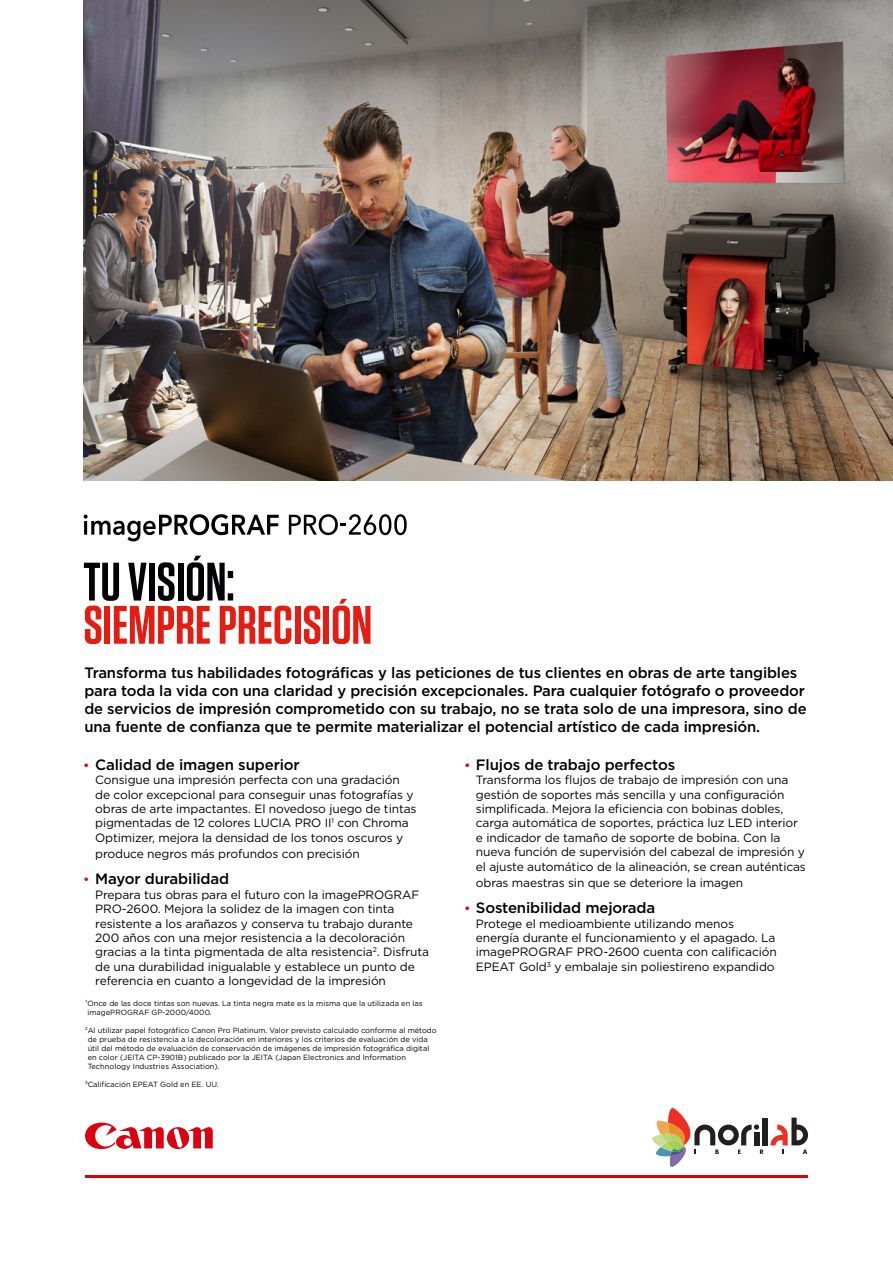
<style>
.page{position:relative;width:893px;height:1263px;background:#fff}
.page>*{position:absolute;margin:0;border:0;box-sizing:border-box;transform-origin:0 0}
.t1{font:600 54px "Tungsten";color:#e41c11}
.t2{font:600 54px "Tungsten";color:#020103}
.t3{font:500 15px/18px "Gotham";letter-spacing:-.01em;color:#000}
.t4{font:12px/14.4px "Gotham";letter-spacing:-.01em;color:#000}
.t5{font:7.5px/9px "Gotham";color:#000}
.s1{font-weight:400;font-size:13.5px;color:#da020e}
</style>
<div class="page">
<svg style="left:85px;top:1122px;width:128px;height:28px"></svg>
<hr style="left:85px;top:1175px;width:723px;height:3px;background:#da020e">
<svg style="left:84px;top:514px;width:195px;height:27px"></svg>
<svg style="left:289px;top:514px;width:118px;height:21px"></svg>
<img style="left:83px;top:0;width:810px;height:480px">
<div style="left:762px;top:1117px;width:5px;height:28px;background:#231f20"></div>
<svg style="left:770px;top:1117px;width:38px;height:37px"></svg>
<svg style="left:652px;top:1108px;width:112px;height:59px"></svg>
<h1 class="t2" style="left:83px;top:553px;width:153px">TU VISIÓN:</h1>
<h1 class="t1" style="left:83px;top:596px;width:290px">SIEMPRE PRECISIÓN</h1>
<p class="t3" style="left:84px;top:663px;width:724px">Transforma tus habilidades fotográficas y las peticiones de tus clientes en obras de arte tangibles para toda la vida con una claridad y precisión excepcionales. Para cualquier fotógrafo o proveedor de servicios de impresión comprometido con su trabajo, no se trata solo de una impresora, sino de una fuente de confianza que te permite materializar el potencial artístico de cada impresión.</p>
<p class="t3" style="left:83px;top:755px;width:218px"><span class="s1">•</span> Calidad de imagen superior</p>
<p class="t4" style="left:95px;top:772px;width:323px">Consigue una impresión perfecta con una gradación de color excepcional para conseguir unas fotografías y obras de arte impactantes. El novedoso juego de tintas pigmentadas de 12 colores LUCIA PRO II<sup>1</sup> con Chroma Optimizer, mejora la densidad de los tonos oscuros y</p>
<p class="t4" style="left:95px;top:846px;width:266px">produce negros más profundos con precisión</p>
<p class="t3" style="left:83px;top:870px;width:147px"><span class="s1">•</span> Mayor durabilidad</p>
<p class="t4" style="left:95px;top:887px;width:335px">Prepara tus obras para el futuro con la imagePROGRAF PRO-2600. Mejora la solidez de la imagen con tinta resistente a los arañazos y conserva tu trabajo durante 200 años con una mejor resistencia a la decoloración gracias a la tinta pigmentada de alta resistencia<sup>2</sup>. Disfruta de una durabilidad inigualable y establece un punto de referencia en cuanto a longevidad de la impresión</p>
<p class="t3" style="left:464px;top:755px;width:213px"><span class="s1">•</span> Flujos de trabajo perfectos</p>
<p class="t4" style="left:476px;top:772px;width:332px">Transforma los flujos de trabajo de impresión con una gestión de soportes más sencilla y una configuración simplificada. Mejora la eficiencia con bobinas dobles, carga automática de soportes, práctica luz LED interior e indicador de tamaño de soporte de bobina. Con la nueva función de supervisión del cabezal de impresión y el ajuste automático de la alineación, se crean auténticas</p>
<p class="t4" style="left:476px;top:875px;width:269px">obras maestras sin que se deteriore la imagen</p>
<p class="t3" style="left:464px;top:899px;width:193px"><span class="s1">•</span> Sostenibilidad mejorada</p>
<p class="t4" style="left:476px;top:916px;width:302px">Protege el medioambiente utilizando menos energía durante el funcionamiento y el apagado. La imagePROGRAF PRO-2600 cuenta con calificación EPEAT Gold<sup>3</sup> y embalaje sin poliestireno expandido</p>
<p class="t5" style="left:87px;top:998px;width:337px;text-indent:-2px">1Once de las doce tintas son nuevas. La tinta negra mate es la misma que la utilizada en las imagePROGRAF GP-2000/4000.</p>
<p class="t5" style="left:88px;top:1025px;width:351px;text-indent:-3px"><sup>2</sup>Al utilizar papel fotográfico Canon Pro Platinum. Valor previsto calculado conforme al método de prueba de resistencia a la decoloración en interiores y los criterios de evaluación de vida útil del método de evaluación de conservación de imágenes de impresión fotográfica digital en color (JEITA CP-3901B) publicado por la JEITA (Japan Electronics and Information Technology Industries Association).</p>
<p class="t5" style="left:85px;top:1079px;width:135px"><sup>3</sup>Calificación EPEAT Gold en EE. UU.</p>
</div>
